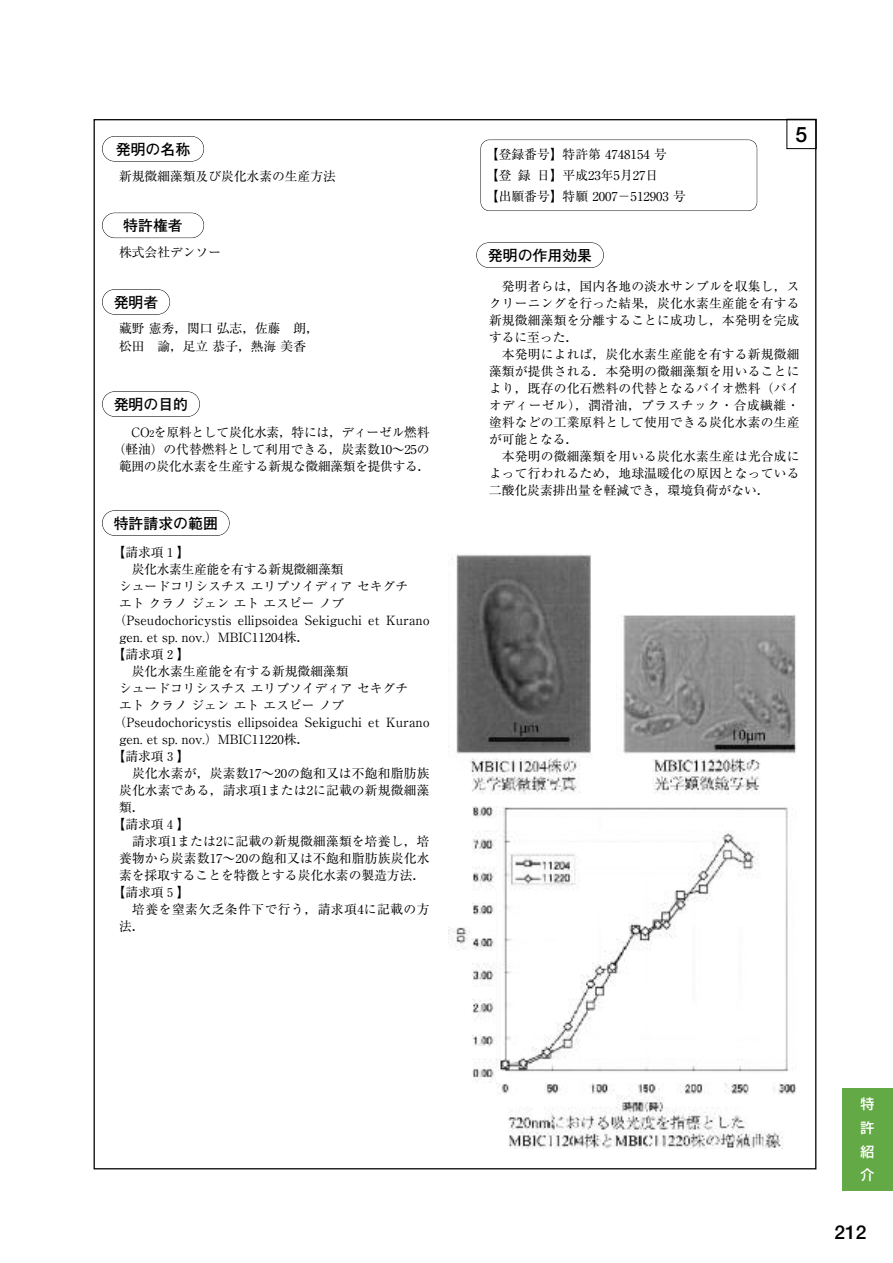
<style>
.page{position:relative;width:893px;height:1263px;background:#fff}
.page>*{position:absolute;margin:0;border:0;box-sizing:border-box;transform-origin:0 0}
.t1{font:700 21.3px "Futo Go B101";color:#000}
.t2{font:700 19.2px "Futo Go B101";color:#000}
.t3{font:700 14.85px "Futo Go B101";color:#000}
.t4{font:500 13.8px/23.7px "Shin Go";color:#fff;text-align:justify}
.t5{font:12.75px/17px "Ryumin";color:#000;text-align:justify}
.t6{font:12.75px/17px "Ryumin";letter-spacing:-.02em;color:#000;text-align:right}
.t7{font:12.75px "Ryumin";letter-spacing:.04em;color:#000}
.t8{font:12.75px "Ryumin";letter-spacing:-.025em;color:#000}
.s1{font-size:9.6px}
.s2{font-family:"Hira Min Pro W3"}
</style>
<div class="page">
<div style="left:842px;top:1089px;width:51px;height:102px;background:#63a945"></div>
<div style="left:102px;top:136px;width:102px;height:26px;border:1px solid #000;border-radius:13px"></div>
<div style="left:102px;top:391px;width:98px;height:26px;border:1px solid #000;border-radius:13px"></div>
<div style="left:102px;top:510px;width:128px;height:26px;border:1px solid #000;border-radius:13px"></div>
<div style="left:102px;top:289px;width:68px;height:26px;border:1px solid #000;border-radius:13px"></div>
<div style="left:476px;top:242px;width:128px;height:26px;border:1px solid #000;border-radius:13px"></div>
<div style="left:480px;top:140px;width:277px;height:71px;border:1px solid #000;border-radius:9px"></div>
<img style="left:449px;top:554px;width:348px;height:594px">
<div style="left:787px;top:119px;width:29px;height:30px;border:1px solid #000"></div>
<div style="left:102px;top:213px;width:102px;height:25px;border:1px solid #000;border-radius:13px"></div>
<p class="t3" style="left:116px;top:140px;width:76px">発明の名称</p>
<p class="t5" style="left:119px;top:167px;width:218px">新規微細藻類及び炭化水素の生産方法</p>
<p class="t3" style="left:123px;top:217px;width:61px">特許権者</p>
<p class="t5" style="left:119px;top:244px;width:104px">株式会社デンソー</p>
<p class="t3" style="left:114px;top:293px;width:46px">発明者</p>
<p class="t5" style="left:119px;top:319px;width:201px;line-height:18px">藏野憲秀，関口弘志，佐藤 朗，松田 諭，足立恭子，熱海美香</p>
<p class="t3" style="left:114px;top:396px;width:76px">発明の目的</p>
<p class="t6" style="left:113px;top:424px;width:319px">CO<span class="s1">2</span>を原料として炭化水素，特には，ディーゼル燃料<br>（軽油）の代替燃料として利用できる，炭素数10<span class="s2">～</span>25の範囲の炭化水素を生産する新規な微細藻類を提供する．</p>
<p class="t3" style="left:114px;top:515px;width:106px">特許請求の範囲</p>
<p class="t5" style="left:113px;top:543px;width:78px">【請求項１】</p>
<p class="t8" style="left:132px;top:561px;width:213px">炭化水素生産能を有する新規微細藻類</p>
<p class="t5" style="left:119px;top:577px;width:291px">シュードコリシスチスエリプソイディアセキグチ</p>
<p class="t5" style="left:119px;top:594px;width:227px">エトクラノジェンエトエスピーノブ</p>
<p class="t5" style="left:114px;top:611px;width:317px">（Pseudochoricystis ellipsoidea Sekiguchi et Kurano</p>
<p class="t5" style="left:119px;top:628px;width:192px">gen. et sp. nov.）MBIC11204株．</p>
<p class="t5" style="left:113px;top:645px;width:78px">【請求項２】</p>
<p class="t5" style="left:132px;top:662px;width:218px">炭化水素生産能を有する新規微細藻類</p>
<p class="t5" style="left:119px;top:679px;width:291px">シュードコリシスチスエリプソイディアセキグチ</p>
<p class="t5" style="left:119px;top:696px;width:227px">エトクラノジェンエトエスピーノブ</p>
<p class="t5" style="left:114px;top:713px;width:317px">（Pseudochoricystis ellipsoidea Sekiguchi et Kurano</p>
<p class="t5" style="left:119px;top:730px;width:192px">gen. et sp. nov.）MBIC11220株．</p>
<p class="t5" style="left:113px;top:747px;width:78px">【請求項３】</p>
<p class="t5" style="left:132px;top:764px;width:299px">炭化水素が，炭素数17<span class="s2">～</span>20の飽和又は不飽和脂肪族</p>
<p class="t5" style="left:119px;top:781px;width:312px">炭化水素である，請求項1または2に記載の新規微細藻</p>
<p class="t5" style="left:119px;top:798px;width:27px">類．</p>
<p class="t5" style="left:113px;top:815px;width:78px">【請求項４】</p>
<p class="t5" style="left:132px;top:832px;width:299px">請求項1または2に記載の新規微細藻類を培養し，培</p>
<p class="t5" style="left:119px;top:849px;width:312px">養物から炭素数17<span class="s2">～</span>20の飽和又は不飽和脂肪族炭化水</p>
<p class="t5" style="left:119px;top:866px;width:308px">素を採取することを特徴とする炭化水素の製造方法．</p>
<p class="t5" style="left:113px;top:883px;width:78px">【請求項５】</p>
<p class="t7" style="left:132px;top:902px;width:299px">培養を窒素欠乏条件下で行う，請求項4に記載の方</p>
<p class="t5" style="left:119px;top:917px;width:27px">法．</p>
<p class="t5" style="left:486px;top:143px;width:201px;line-height:21.3px;text-align:left">【登録番号】特許第 4748154 号<br>【登録日】平成23年5月27日<br>【出願番号】特願 2007<span class="s2">－</span>512903 号</p>
<h1 class="t1" style="left:796px;top:121px;width:13px">5</h1>
<p class="t3" style="left:488px;top:247px;width:106px">発明の作用効果</p>
<p class="t5" style="left:489px;top:278px;width:312px;text-indent:13px">発明者らは，国内各地の淡水サンプルを収集し，スクリーニングを行った結果，炭化水素生産能を有する新規微細藻類を分離することに成功し，本発明を完成するに至った．</p>
<p class="t5" style="left:489px;top:346px;width:312px;text-indent:13px">本発明によれば，炭化水素生産能を有する新規微細藻類が提供される．本発明の微細藻類を用いることにより，既存の化石燃料の代替となるバイオ燃料（バイオディーゼル），潤滑油，プラスチック・合成繊維・塗料などの工業原料として使用できる炭化水素の生産が可能となる．</p>
<p class="t5" style="left:489px;top:448px;width:312px;text-indent:13px">本発明の微細藻類を用いる炭化水素生産は光合成によって行われるため，地球温暖化の原因となっている二酸化炭素排出量を軽減でき，環境負荷がない．</p>
<p class="t4" style="left:860px;top:1091px;width:15px">特許紹介</p>
<h2 class="t2" style="left:834px;top:1221px;width:33px">212</h2>
</div>
